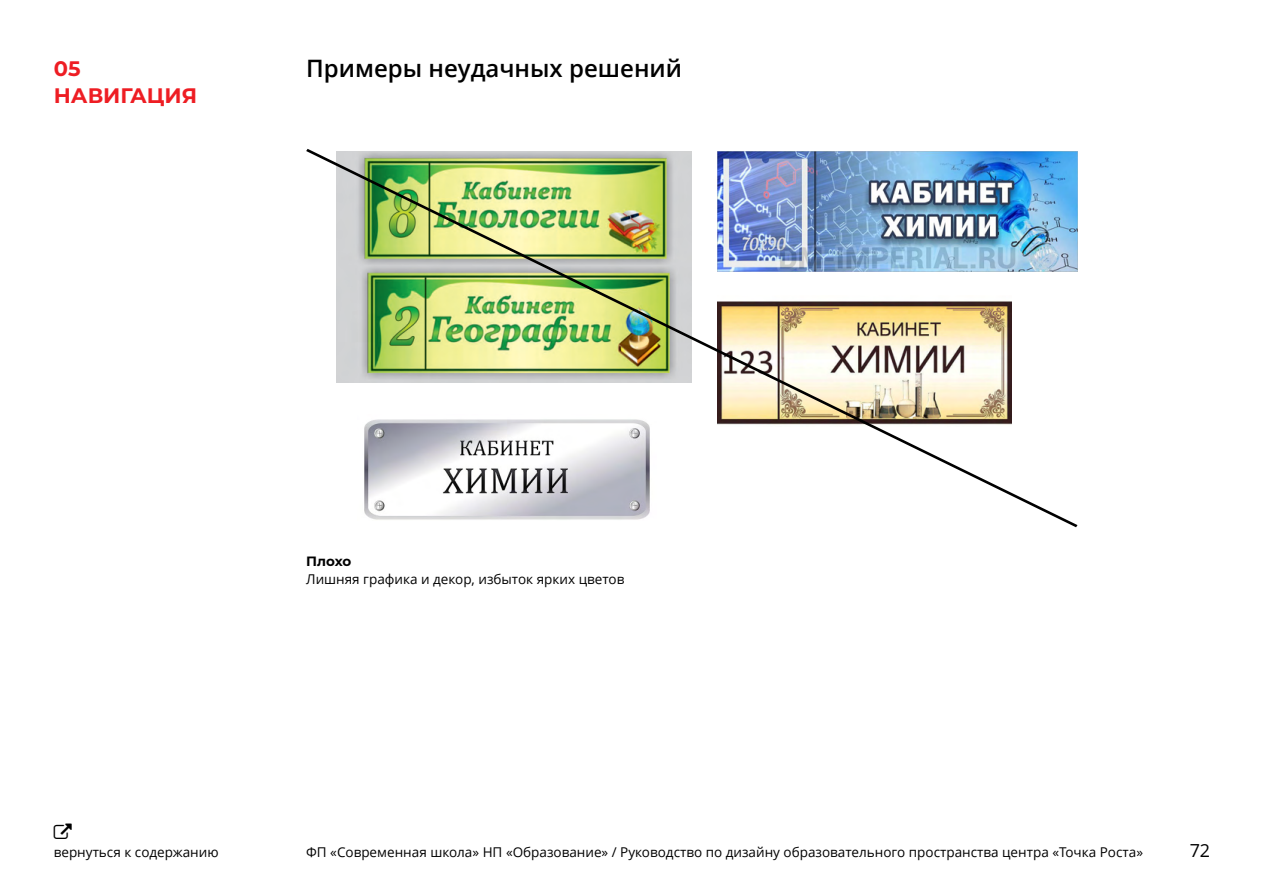
<style>
.page{position:relative;width:1263px;height:893px;background:#fff}
.page>*{position:absolute;margin:0;border:0;box-sizing:border-box;transform-origin:0 0}
.Заглавия_страниц{font:600 24px "Open Sans";color:#000}
.t1{font:700 21px/27px "Montserrat";color:#ee1d23}
.t2{font:18px "Open Sans";color:#000}
.Подписи_OS_9{font:13.5px/18px "Open Sans";color:#000}
.s1{font-family:"Montserrat";font-weight:700}
</style>
<div class="page">
<img style="left:306px;top:149px;width:772px;height:379px">
<h2 class="t1" style="left:54px;top:54px;width:145px">05<br>НАВИГАЦИЯ</h2>
<p class="Заглавия_страниц" style="left:306px;top:51px;width:377px">Примеры неудачных решений</p>
<p class="Подписи_OS_9" style="left:306px;top:552px;width:320px"><span class="s1">Плохо<br></span>Лишняя графика и декор, избыток ярких цветов</p>
<p class="Подписи_OS_9" style="left:54px;top:842px;width:166px">вернуться к содержанию</p>
<p class="Подписи_OS_9" style="left:306px;top:842px;width:838px">ФП «Современная школа» НП «Образование» / Руководство по дизайну образовательного пространства центра «Точка Роста»</p>
<h3 class="t2" style="left:1190px;top:838px;width:22px">72</h3>
</div>
